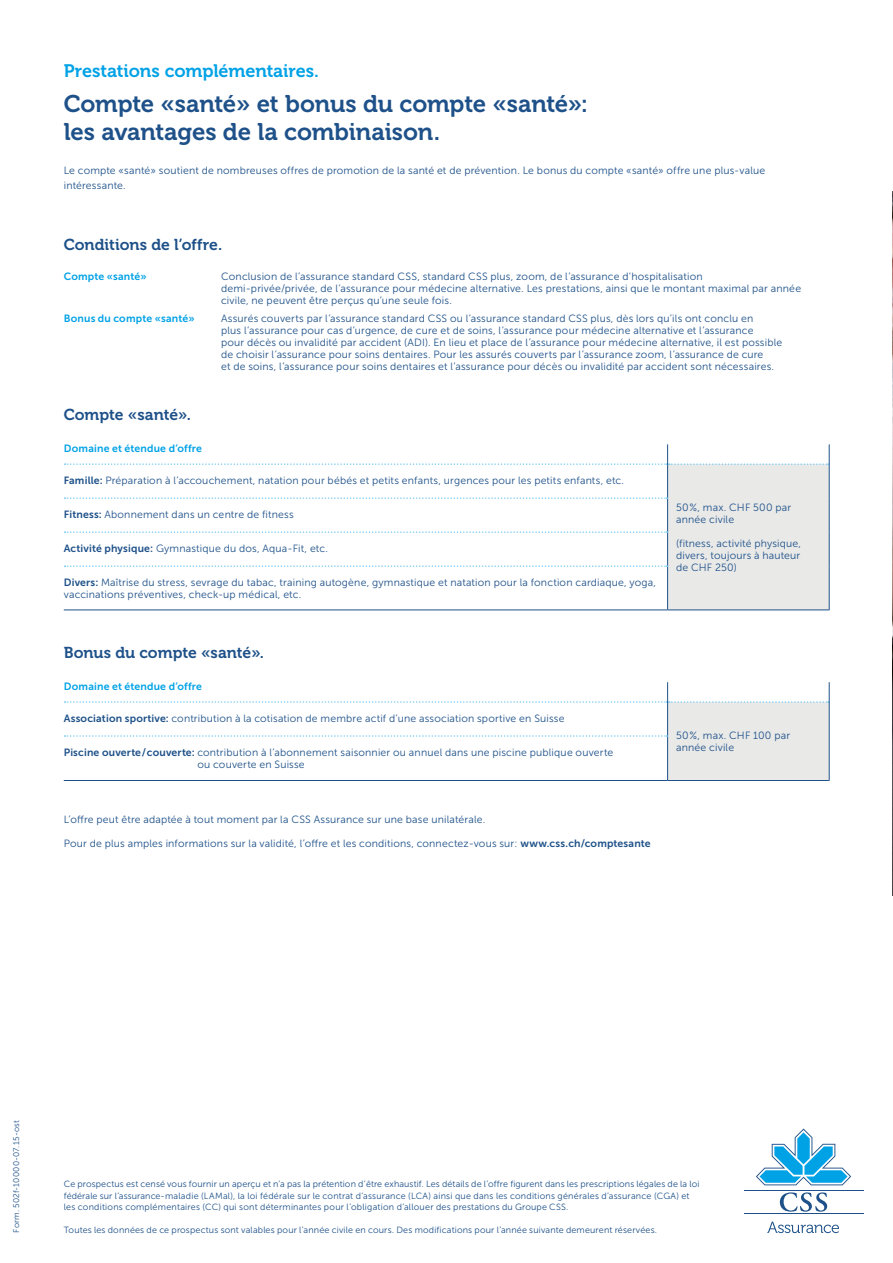
<style>
.page{position:relative;width:893px;height:1263px;background:#fff}
.page>*{position:absolute;margin:0;border:0;box-sizing:border-box;transform-origin:0 0}
.t1{font:24px/28.5px "Museo 700";letter-spacing:-.005em;color:#1e5189}
.t2{font:18px "Museo 700";letter-spacing:-.005em;color:#00a2e6}
.t3{font:15.75px "Museo 700";color:#1e5189}
.t4{font:10.5px/12px "Museo Sans 300";letter-spacing:.015em;color:#1e5189}
.t5{font:10.5px "Museo Sans 700";letter-spacing:.015em;color:#00a2e6}
.t6{font:9px/11.6px "Museo Sans 300";letter-spacing:.015em;color:#1e5189}
.t7{font:8.25px "Museo Sans 300";letter-spacing:.02em;color:#1e5189}
.s1{font-family:"Museo Sans 700"}
</style>
<div class="page">
<img style="left:892px;top:191px;width:1px;height:704px">
<hr style="left:744px;top:1213px;width:119px;height:1px;background:#1e5189">
<hr style="left:744px;top:1190px;width:119px;height:1px;background:#1e5189">
<svg style="left:756px;top:1128px;width:95px;height:57px"></svg>
<svg style="left:780px;top:1192px;width:47px;height:20px"></svg>
<svg style="left:767px;top:1221px;width:72px;height:12px"></svg>
<div style="left:668px;top:464px;width:161px;height:146px;background:#e9e9e8"></div>
<svg style="left:65px;top:444px;width:765px;height:21px"></svg>
<hr style="left:667px;top:464px;width:1px;height:34px;background:#1e5189">
<hr style="left:667px;top:498px;width:1px;height:34px;background:#1e5189">
<hr style="left:667px;top:532px;width:1px;height:34px;background:#1e5189">
<hr style="left:667px;top:566px;width:1px;height:43px;background:#1e5189">
<hr style="left:829px;top:464px;width:1px;height:34px;background:#1e5189">
<hr style="left:829px;top:498px;width:1px;height:34px;background:#1e5189">
<hr style="left:829px;top:532px;width:1px;height:34px;background:#1e5189">
<hr style="left:829px;top:566px;width:1px;height:44px;background:#1e5189">
<hr style="left:64px;top:609px;width:604px;height:1px;background:#1e5189">
<hr style="left:668px;top:609px;width:161px;height:1px;background:#1e5189">
<svg style="left:65px;top:497px;width:602px;height:2px"></svg>
<svg style="left:65px;top:531px;width:602px;height:2px"></svg>
<svg style="left:65px;top:565px;width:602px;height:2px"></svg>
<div style="left:668px;top:702px;width:161px;height:78px;background:#e9e9e8"></div>
<svg style="left:65px;top:682px;width:765px;height:21px"></svg>
<hr style="left:667px;top:702px;width:1px;height:34px;background:#1e5189">
<hr style="left:667px;top:736px;width:1px;height:44px;background:#1e5189">
<hr style="left:829px;top:702px;width:1px;height:34px;background:#1e5189">
<hr style="left:829px;top:736px;width:1px;height:45px;background:#1e5189">
<svg style="left:65px;top:735px;width:602px;height:2px"></svg>
<hr style="left:64px;top:780px;width:604px;height:1px;background:#1e5189">
<hr style="left:668px;top:780px;width:161px;height:1px;background:#1e5189">
<h2 class="t2" style="left:64px;top:61px;width:257px">Prestations complémentaires.</h2>
<h1 class="t1" style="left:64px;top:90px;width:526px">Compte «santé» et bonus du compte «santé»: les avantages de la combinaison.</h1>
<p class="t4" style="left:64px;top:163px;width:703px;line-height:15px">Le compte «santé» soutient de nombreuses offres de promotion de la santé et de prévention. Le bonus du compte «santé» offre une plus-value intéressante.</p>
<h3 class="t3" style="left:64px;top:236px;width:160px">Conditions de l’offre.</h3>
<p class="t5" style="left:64px;top:270px;width:84px">Compte «santé»</p>
<p class="t4" style="left:221px;top:270px;width:581px">Conclusion de l’assurance standard CSS, standard CSS plus, zoom, de l’assurance d‘hospitalisation demi-privée/privée, de l’assurance pour médecine alternative. Les prestations, ainsi que le montant maximal par année civile, ne peuvent être perçus qu’une seule fois.</p>
<p class="t5" style="left:64px;top:313px;width:132px">Bonus du compte «santé»</p>
<p class="t4" style="left:221px;top:313px;width:563px">Assurés couverts par l’assurance standard CSS ou l’assurance standard CSS plus, dès lors qu’ils ont conclu en<br>plus l’assurance pour cas d’urgence, de cure et de soins, l’assurance pour médecine alternative et l’assurance<br>pour décès ou invalidité par accident (ADI). En lieu et place de l’assurance pour médecine alternative, il est possible de choisir l’assurance pour soins dentaires. Pour les assurés couverts par l’assurance zoom, l’assurance de cure<br>et de soins, l’assurance pour soins dentaires et l’assurance pour décès ou invalidité par accident sont nécessaires.</p>
<h3 class="t3" style="left:64px;top:406px;width:129px">Compte «santé».</h3>
<p class="t5" style="left:64px;top:443px;width:140px">Domaine et étendue d’offre</p>
<p class="t4" style="left:64px;top:474px;width:562px"><span class="s1">Famille:</span> Préparation à l’accouchement, natation pour bébés et petits enfants, urgences pour les petits enfants, etc.</p>
<p class="t4" style="left:64px;top:508px;width:231px"><span class="s1">Fitness:</span> Abonnement dans un centre de fitness</p>
<p class="t4" style="left:64px;top:542px;width:266px"><span class="s1">Activité physique:</span> Gymnastique du dos, Aqua-Fit, etc.</p>
<p class="t4" style="left:64px;top:576px;width:594px"><span class="s1">Divers:</span> Maîtrise du stress, sevrage du tabac, training autogène, gymnastique et natation pour la fonction cardiaque, yoga, vaccinations préventives, check-up médical, etc.</p>
<h3 class="t3" style="left:64px;top:644px;width:202px">Bonus du compte «santé».</h3>
<p class="t5" style="left:64px;top:681px;width:140px">Domaine et étendue d’offre</p>
<p class="t4" style="left:64px;top:712px;width:502px"><span class="s1">Association sportive:</span> contribution à la cotisation de membre actif d’une association sportive en Suisse</p>
<p class="t4" style="left:197px;top:746px;width:417px;text-indent:-134px"><span class="s1">Piscine ouverte/couverte:</span> contribution à l’abonnement saisonnier ou annuel dans une piscine publique ouverte ou couverte en Suisse</p>
<p class="t4" style="left:64px;top:813px;width:423px">L’offre peut être adaptée à tout moment par la CSS Assurance sur une base unilatérale.</p>
<p class="t4" style="left:64px;top:837px;width:588px">Pour de plus amples informations sur la validité, l’offre et les conditions, connectez-vous sur: <span class="s1">www.css.ch/comptesante</span></p>
<p class="t4" style="left:676px;top:501px;width:117px">50%, max. CHF 500 par année civile</p>
<p class="t4" style="left:676px;top:537px;width:127px;text-align:justify">(fitness, activité physique, divers, toujours à hauteur de CHF 250)</p>
<p class="t4" style="left:676px;top:730px;width:115px">50%, max. CHF 100 par année civile</p>
<p class="t7" style="left:12px;top:1233px;width:114px;rotate:-90deg">Form. 502f-10000-07.15-ost</p>
<p class="t6" style="left:64px;top:1178px;width:637px">Ce prospectus est censé vous fournir un aperçu et n’a pas la prétention d’être exhaustif. Les détails de l’offre figurent dans les prescriptions légales de la loi fédérale sur l’assurance-maladie (LAMal), la loi fédérale sur le contrat d’assurance (LCA) ainsi que dans les conditions générales d’assurance (CGA) et les conditions complémentaires (CC) qui sont déterminantes pour l’obligation d’allouer des prestations du Groupe CSS.</p>
<p class="t6" style="left:64px;top:1224px;width:595px">Toutes les données de ce prospectus sont valables pour l’année civile en cours. Des modifications pour l’année suivante demeurent réservées.</p>
</div>
